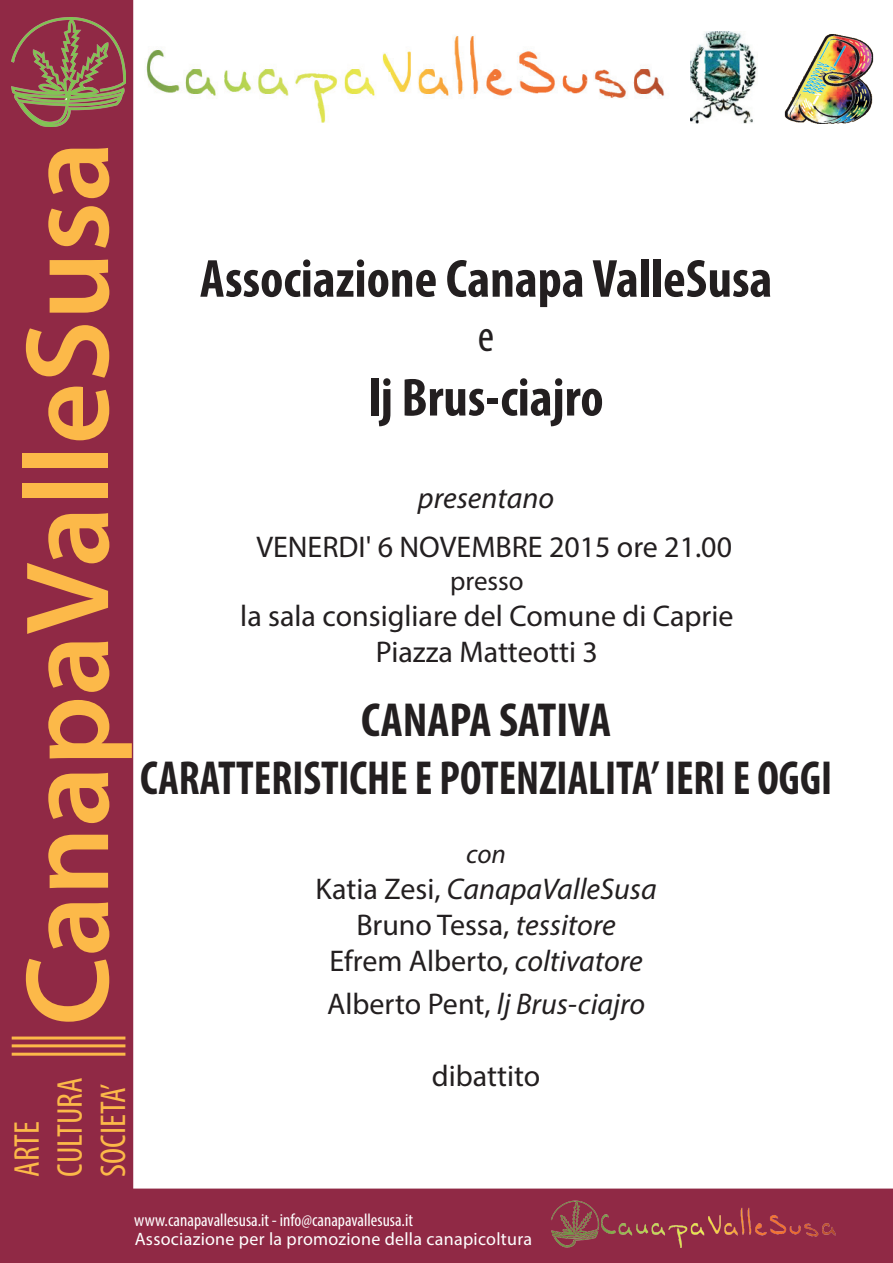
<style>
.page{position:relative;width:893px;height:1263px;background:#fff}
.page>*{position:absolute;margin:0;border:0;box-sizing:border-box;transform-origin:0 0}
.t1{font:600 120px "Myriad Pro";color:#fcb949}
.t2{font:700 condensed 54px "Myriad Pro";color:#231f20}
.t3{font:700 condensed 48px/57.6px "Myriad Pro";color:#231f20;text-align:center}
.t4{font:condensed 45px "Myriad Pro";color:#231f20}
.t5{font:condensed 36px/43.2px "Myriad Pro";color:#fcb949}
.t6{font:italic 30px/36px "Myriad Pro";color:#231f20;text-align:center}
.t7{font:30px/36px "Myriad Pro";color:#231f20;text-align:center}
.t8{font:27px "Myriad Pro";color:#231f20}
.t9{font:italic 27px "Myriad Pro";color:#231f20}
.t10{font:condensed 18px "Myriad Pro";color:#fff}
.t11{font:18px "Myriad Pro";letter-spacing:.015em;color:#fff}
.s1{font-style:normal}
</style>
<div class="page">
<div style="left:133px;top:1188px;width:760px;height:75px;background:#902945"></div>
<div style="left:0;top:0;width:133px;height:1263px;background:#902945"></div>
<hr style="left:12px;top:1053px;width:113px;height:3px;background:#fcb949">
<hr style="left:12px;top:1036px;width:113px;height:3px;background:#fcb949">
<hr style="left:12px;top:1044px;width:113px;height:3px;background:#fcb949">
<img style="left:12px;top:17px;width:113px;height:109px">
<img style="left:542px;top:1199px;width:314px;height:50px">
<img style="left:146px;top:31px;width:564px;height:92px">
<img style="left:784px;top:34px;width:89px;height:89px">
<img style="left:691px;top:32px;width:66px;height:92px">
<h1 class="t1" style="left:-9px;top:1026px;width:886px;rotate:-90deg">CanapaValleSusa</h1>
<h2 class="t2" style="left:200px;top:245px;width:574px">Associazione Canapa ValleSusa</h2>
<h3 class="t4" style="left:478px;top:309px;width:18px">e</h3>
<h2 class="t2" style="left:369px;top:364px;width:236px">lj Brus-ciajro</h2>
<p class="t6" style="left:418px;top:479px;width:138px">presentano</p>
<p class="t7" style="left:256px;top:529px;width:477px">VENERDI' 6 NOVEMBRE 2015 ore 21.00</p>
<p class="t8" style="left:450px;top:564px;width:75px">presso</p>
<p class="t7" style="left:240px;top:597px;width:495px">la sala consigliare del Comune di Caprie<br>Piazza Matteotti 3</p>
<h3 class="t3" style="left:140px;top:690px;width:694px">CANAPA SATIVA<br>CARATTERISTICHE E POTENZIALITA’ IERI E OGGI</h3>
<p class="t9" style="left:466px;top:837px;width:41px">con</p>
<p class="t6" style="left:315px;top:870px;width:343px"><span class="s1">Katia Zesi,</span> CanapaValleSusa<br><span class="s1">Bruno Tessa,</span> tessitore<br><span class="s1">Efrem Alberto,</span> coltivatore</p>
<p class="t6" style="left:327px;top:985px;width:319px"><span class="s1">Alberto Pent,</span> lj Brus-ciajro</p>
<p class="t5" style="left:5px;top:1177px;width:101px;rotate:-90deg">ARTE<br>CULTURA<br>SOCIETA’</p>
<p class="t7" style="left:432px;top:1057px;width:110px">dibattito</p>
<p class="t10" style="left:134px;top:1209px;width:280px">www.canapavallesusa.it - info@canapavallesusa.it</p>
<p class="t11" style="left:135px;top:1228px;width:399px">Associazione per la promozione della canapicoltura</p>
</div>
